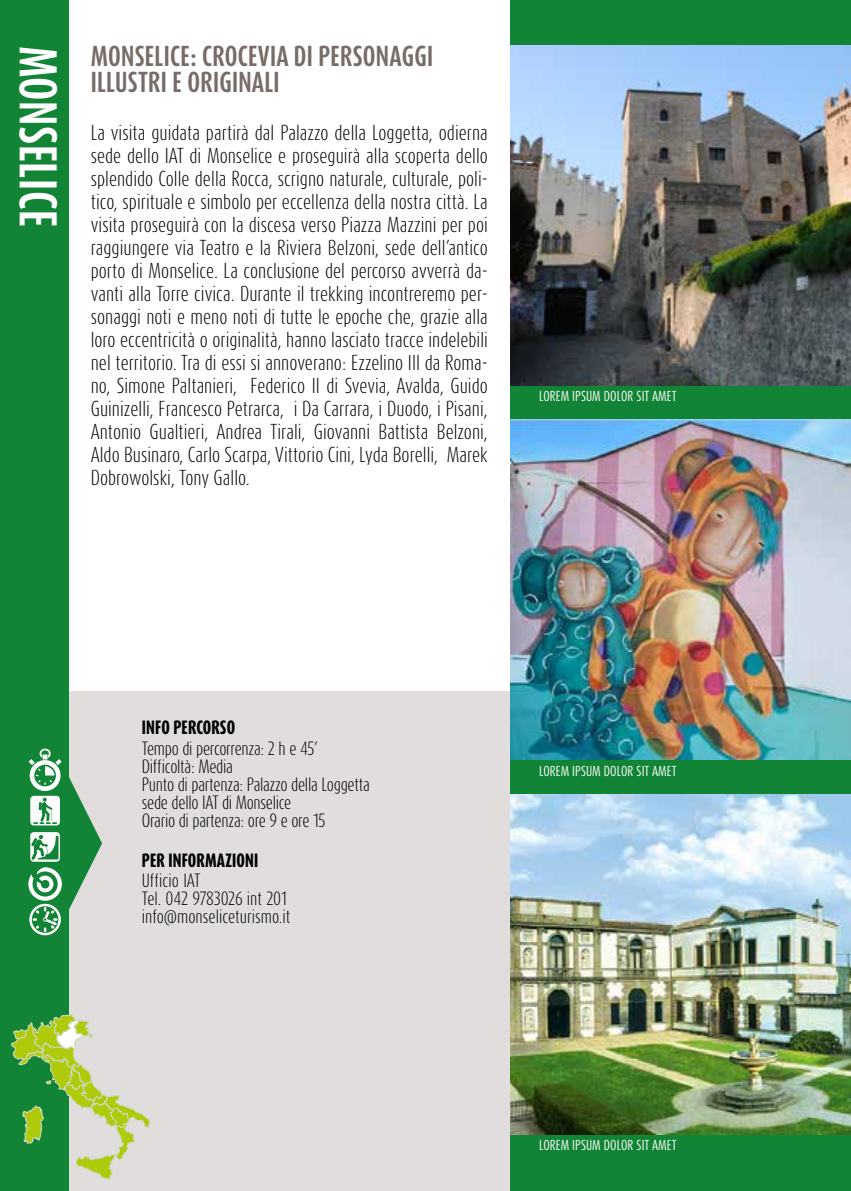
<style>
.page{position:relative;width:851px;height:1191px;background:#fff}
.page>*{position:absolute;margin:0;border:0;box-sizing:border-box;transform-origin:0 0}
.t1{font:700 44px "Dax Compact Pro";letter-spacing:.01em;color:#fff}
.t2{font:700 24px/26px "Dax Compact Pro";letter-spacing:.01em;color:#776c68}
.t3{font:300 18px/23px "Dax Compact Pro";color:#000;text-align:justify}
.t4{font:300 16px/18px "Dax Compact Pro";letter-spacing:-.02em;color:#000}
.t5{font:300 16px/18px "Dax Compact Pro";color:#000}
.t6{font:800 16px "Dax Compact Pro";letter-spacing:.01em;color:#000}
.t7{font:12px "Dax Compact Pro";letter-spacing:.01em;color:#fff}
</style>
<div class="page">
<hr style="left:850px;top:692px;width:1px;height:499px;background:#e0dddc">
<div style="left:0;top:692px;width:850px;height:499px;background:#e0dddc"></div>
<div style="left:0;top:0;width:68px;height:1191px;background:#128436"></div>
<svg style="left:68px;top:775px;width:34px;height:136px"></svg>
<svg style="left:30px;top:832px;width:30px;height:29px"></svg>
<svg style="left:29px;top:748px;width:33px;height:77px"></svg>
<svg style="left:28px;top:867px;width:34px;height:68px"></svg>
<div style="left:510px;top:0;width:340px;height:1191px;background:#128436"></div>
<img style="left:510px;top:45px;width:340px;height:341px">
<img style="left:510px;top:794px;width:340px;height:340px">
<img style="left:510px;top:420px;width:340px;height:340px">
<svg style="left:11px;top:1013px;width:139px;height:167px"></svg>
<h1 class="t1" style="left:67px;top:46px;width:183px;rotate:90deg">MONSELICE</h1>
<h2 class="t2" style="left:91px;top:43px;width:344px">MONSELICE: CROCEVIA DI PERSONAGGI<br>ILLUSTRI E ORIGINALI</h2>
<p class="t3" style="left:91px;top:121px;width:398px">La visita guidata partirà dal Palazzo della Loggetta, odierna sede dello IAT di Monselice e proseguirà alla scoperta dello splendido Colle della Rocca, scrigno naturale, culturale, poli&shy;tico, spirituale e simbolo per eccellenza della nostra città. La visita proseguirà con la discesa verso Piazza Mazzini per poi raggiungere via Teatro e la Riviera Belzoni, sede dell’antico porto di Monselice. La conclusione del percorso avverrà da&shy;vanti alla Torre civica. Durante il trekking incontreremo per&shy;sonaggi noti e meno noti di tutte le epoche che, grazie alla loro eccentricità o originalità, hanno lasciato tracce indelebili nel territorio. Tra di essi si annoverano: Ezzelino III da Roma&shy;no, Simone Paltanieri, Federico II di Svevia, Avalda, Guido Guinizelli, Francesco Petrarca, i Da Carrara, i Duodo, i Pisani, Antonio Gualtieri, Andrea Tirali, Giovanni Battista Belzoni, Aldo Businaro, Carlo Scarpa, Vittorio Cini, Lyda Borelli, Marek Dobrowolski, Tony Gallo.</p>
<p class="t7" style="left:539px;top:388px;width:139px">LOREM IPSUM DOLOR SIT AMET</p>
<p class="t6" style="left:142px;top:716px;width:95px">INFO PERCORSO</p>
<p class="t4" style="left:142px;top:739px;width:229px">Tempo di percorrenza: 2 h e 45’<br>Difficoltà: Media<br>Punto di partenza: Palazzo della Loggetta sede dello IAT di Monselice<br>Orario di partenza: ore 9 e ore 15</p>
<p class="t6" style="left:142px;top:849px;width:118px">PER INFORMAZIONI</p>
<p class="t5" style="left:142px;top:872px;width:150px">Ufficio IAT<br>Tel. 042 9783026 int 201 info@monseliceturismo.it</p>
<p class="t7" style="left:539px;top:763px;width:139px">LOREM IPSUM DOLOR SIT AMET</p>
<p class="t7" style="left:539px;top:1137px;width:139px">LOREM IPSUM DOLOR SIT AMET</p>
</div>
